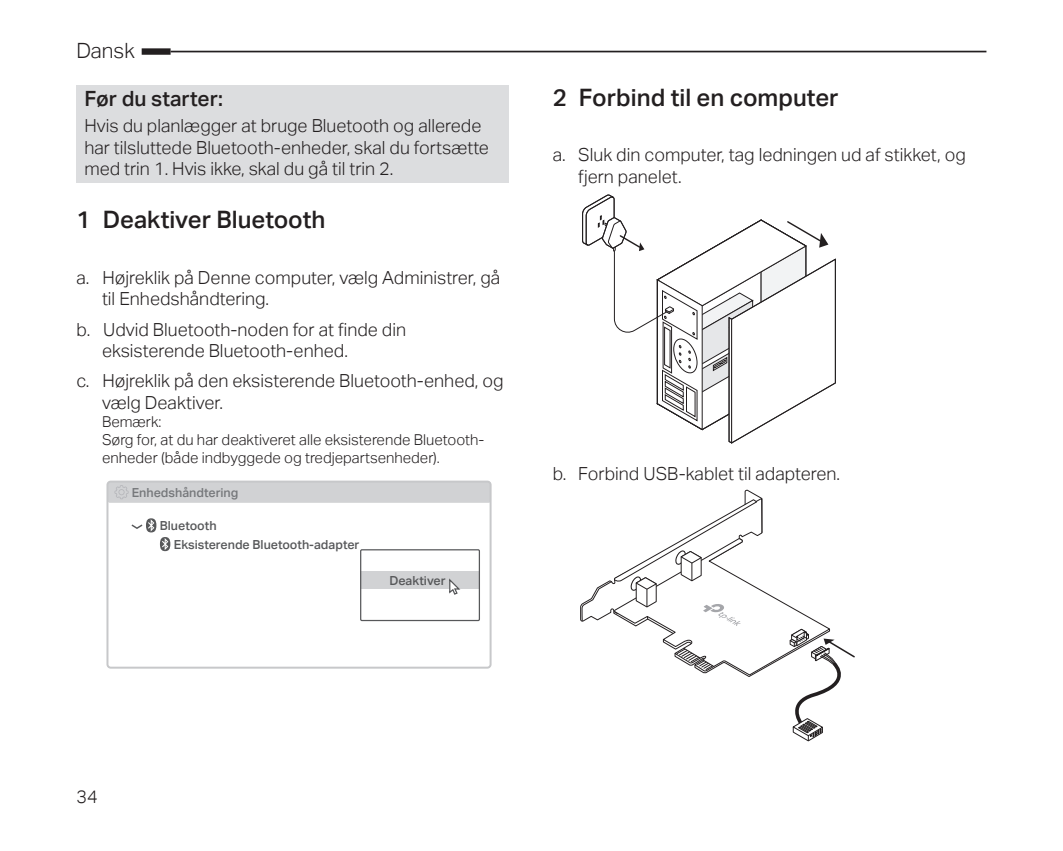
<style>
.page{position:relative;width:1063px;height:851px;background:#fff}
.page>*{position:absolute;margin:0;border:0;box-sizing:border-box;transform-origin:0 0}
.t1{font:24px "TP Link Aktiv Medium";color:#231f20}
.t2{font:21px "TP Link Aktiv Medium";color:#231f20}
.t3{font:21px "TP Link Aktiv Light";color:#231f20}
.t4{font:18px/21.6px "TP Link Aktiv Light";color:#231f20}
.t5{font:15px/18px "TP Link Aktiv Light";color:#231f20}
.t6{font:12.6px "TP Link Aktiv Medium";color:#57585a}
.t7{font:12.6px "TP Link Aktiv Medium";color:#76787b}
</style>
<div class="page">
<div style="left:142px;top:48px;width:29px;height:7px;background:#231f20"></div>
<hr style="left:171px;top:51px;width:815px;height:1px;background:#231f20">
<svg style="left:582px;top:195px;width:254px;height:249px"></svg>
<svg style="left:580px;top:489px;width:275px;height:252px"></svg>
<div style="left:360px;top:571px;width:120px;height:17px;background:#d1d2d4"></div>
<div style="left:107px;top:481px;width:384px;height:21px;background:#d1d2d4;border-radius:2px"></div>
<div style="left:106px;top:480px;width:386px;height:188px;border:2px solid #c7c8ca;border-radius:3px"></div>
<svg style="left:114px;top:485px;width:15px;height:14px"></svg>
<svg style="left:118px;top:489px;width:7px;height:6px"></svg>
<svg style="left:132px;top:518px;width:38px;height:33px"></svg>
<svg style="left:448px;top:578px;width:14px;height:17px"></svg>
<div style="left:360px;top:549px;width:120px;height:72px;border:1px solid #57585a"></div>
<div style="left:77px;top:85px;width:432px;height:97px;background:#dcdddf"></div>
<p class="t3" style="left:77px;top:38px;width:60px">Dansk</p>
<p class="t2" style="left:84px;top:86px;width:140px">Før du starter:</p>
<p class="t4" style="left:84px;top:115px;width:406px">Hvis du planlægger at bruge Bluetooth og allerede har tilsluttede Bluetooth-enheder, skal du fortsætte med trin 1. Hvis ikke, skal du gå til trin 2.</p>
<h1 class="t1" style="left:77px;top:206px;width:251px">1 Deaktiver Bluetooth</h1>
<p class="t4" style="left:102px;top:267px;width:400px;text-indent:-26px">a. Højreklik på Denne computer, vælg Administrer, gå til Enhedshåndtering.</p>
<p class="t4" style="left:102px;top:318px;width:306px;text-indent:-26px">b. Udvid Bluetooth-noden for at finde din eksisterende Bluetooth-enhed.</p>
<p class="t4" style="left:102px;top:370px;width:403px;text-indent:-26px">c. Højreklik på den eksisterende Bluetooth-enhed, og vælg Deaktiver.</p>
<p class="t5" style="left:102px;top:413px;width:384px">Bemærk:<br>Sørg for, at du har deaktiveret alle eksisterende Bluetooth&shy;enheder (både indbyggede og tredjepartsenheder).</p>
<p class="t7" style="left:132px;top:485px;width:108px">Enhedshåndtering</p>
<p class="t6" style="left:160px;top:518px;width:58px">Bluetooth</p>
<p class="t6" style="left:174px;top:537px;width:187px">Eksisterende Bluetooth-adapter</p>
<p class="t6" style="left:389px;top:573px;width:58px">Deaktiver</p>
<h1 class="t1" style="left:553px;top:83px;width:287px">2 Forbind til en computer</h1>
<p class="t4" style="left:578px;top:144px;width:389px;text-indent:-26px">a. Sluk din computer, tag ledningen ud af stikket, og fjern panelet.</p>
<p class="t4" style="left:553px;top:463px;width:289px">b. Forbind USB-kablet til adapteren.</p>
<p class="t4" style="left:77px;top:785px;width:23px">34</p>
</div>
